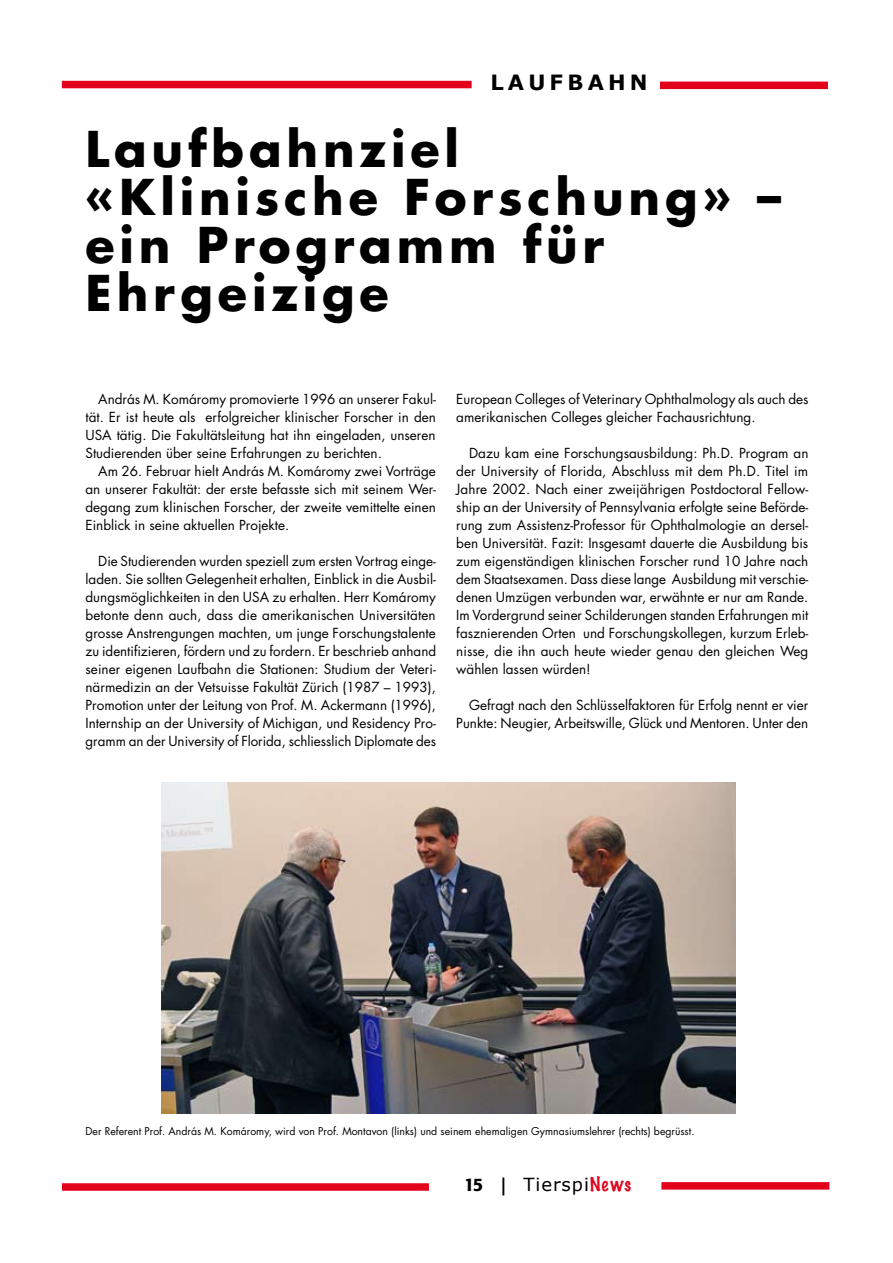
<style>
.page{position:relative;width:893px;height:1263px;background:#fff}
.page>*{position:absolute;margin:0;border:0;box-sizing:border-box;transform-origin:0 0}
.t1{font:700 48px/48px "Futura";letter-spacing:.1em;color:#000}
.t2{font:700 21px "Verdana";letter-spacing:.2em;color:#000}
.t3{font:18px "Verdana";letter-spacing:.05em;color:#000}
.t4{font:13.5px/18px "Futura";color:#000;text-align:justify}
.t5{font:10.5px "Futura";color:#000}
.s1{font-family:"Formata BQ";font-weight:500}
.s2{font-family:"Marker Felt";font-weight:100;color:#e0041d}
</style>
<div class="page">
<div style="left:660px;top:82px;width:168px;height:7px;background:#e2001a"></div>
<div style="left:661px;top:1182px;width:168px;height:7px;background:#e2001a"></div>
<div style="left:62px;top:1183px;width:367px;height:8px;background:#e2001a"></div>
<div style="left:62px;top:81px;width:410px;height:7px;background:#e2001a"></div>
<img style="left:162px;top:782px;width:574px;height:332px">
<h2 class="t2" style="left:490px;top:69px;width:159px">LAUFBAHN</h2>
<h1 class="t1" style="left:86px;top:123px;width:697px">Laufbahnziel<br>«Klinische Forschung» – ein Programm für<br>Ehrgeizige</h1>
<p class="t4" style="left:85px;top:390px;width:352px;text-indent:13px">András M. Komáromy promovierte 1996 an unserer Fakul&shy;tät. Er ist heute als erfolgreicher klinischer Forscher in den USA tätig. Die Fakultätsleitung hat ihn eingeladen, unseren Studierenden über seine Erfahrungen zu berichten.</p>
<p class="t4" style="left:85px;top:462px;width:352px;text-indent:13px">Am 26. Februar hielt András M. Komáromy zwei Vorträge an unserer Fakultät: der erste befasste sich mit seinem Wer&shy;degang zum klinischen Forscher, der zweite vemittelte einen Einblick in seine aktuellen Projekte.</p>
<p class="t4" style="left:86px;top:552px;width:352px;text-indent:13px">Die Studierenden wurden speziell zum ersten Vortrag einge&shy;laden. Sie sollten Gelegenheit erhalten, Einblick in die Ausbil&shy;dungsmöglichkeiten in den USA zu erhalten. Herr Komáromy betonte denn auch, dass die amerikanischen Universitäten grosse Anstrengungen machten, um junge Forschungstalente zu identifizieren, fördern und zu fordern. Er beschrieb anhand seiner eigenen Laufbahn die Stationen: Studium der Veteri&shy;närmedizin an der Vetsuisse Fakultät Zürich (1987 – 1993), Promotion unter der Leitung von Prof. M. Ackermann (1996), Internship an der University of Michigan, und Residency Pro&shy;gramm an der University of Florida, schliesslich Diplomate des</p>
<p class="t4" style="left:456px;top:390px;width:354px">European Colleges of Veterinary Ophthalmology als auch des amerikanischen Colleges gleicher Fachausrichtung.</p>
<p class="t4" style="left:456px;top:444px;width:354px;text-indent:13px">Dazu kam eine Forschungsausbildung: Ph.D. Program an der University of Florida, Abschluss mit dem Ph.D. Titel im Jahre 2002. Nach einer zweijährigen Postdoctoral Fellow&shy;ship an der University of Pennsylvania erfolgte seine Beförde&shy;rung zum Assistenz-Professor für Ophthalmologie an dersel&shy;ben Universität. Fazit: Insgesamt dauerte die Ausbildung bis zum eigenständigen klinischen Forscher rund 10 Jahre nach dem Staatsexamen. Dass diese lange Ausbildung mit verschie&shy;denen Umzügen verbunden war, erwähnte er nur am Rande.<br>Im Vordergrund seiner Schilderungen standen Erfahrungen mit fasznierenden Orten und Forschungskollegen, kurzum Erleb&shy;nisse, die ihn auch heute wieder genau den gleichen Weg wählen lassen würden!</p>
<p class="t4" style="left:456px;top:696px;width:354px;text-align:right">Gefragt nach den Schlüsselfaktoren für Erfolg nennt er vier<br>Punkte: Neugier, Arbeitswille, Glück und Mentoren. Unter den</p>
<p class="t5" style="left:86px;top:1124px;width:611px">Der Referent Prof. András M. Komáromy, wird von Prof. Montavon (links) und seinem ehemaligen Gymnasiumslehrer (rechts) begrüsst.</p>
<h3 class="t3" style="left:464px;top:1173px;width:169px"><span class="s1">15 |</span> Tierspi<span class="s2">News</span></h3>
</div>
